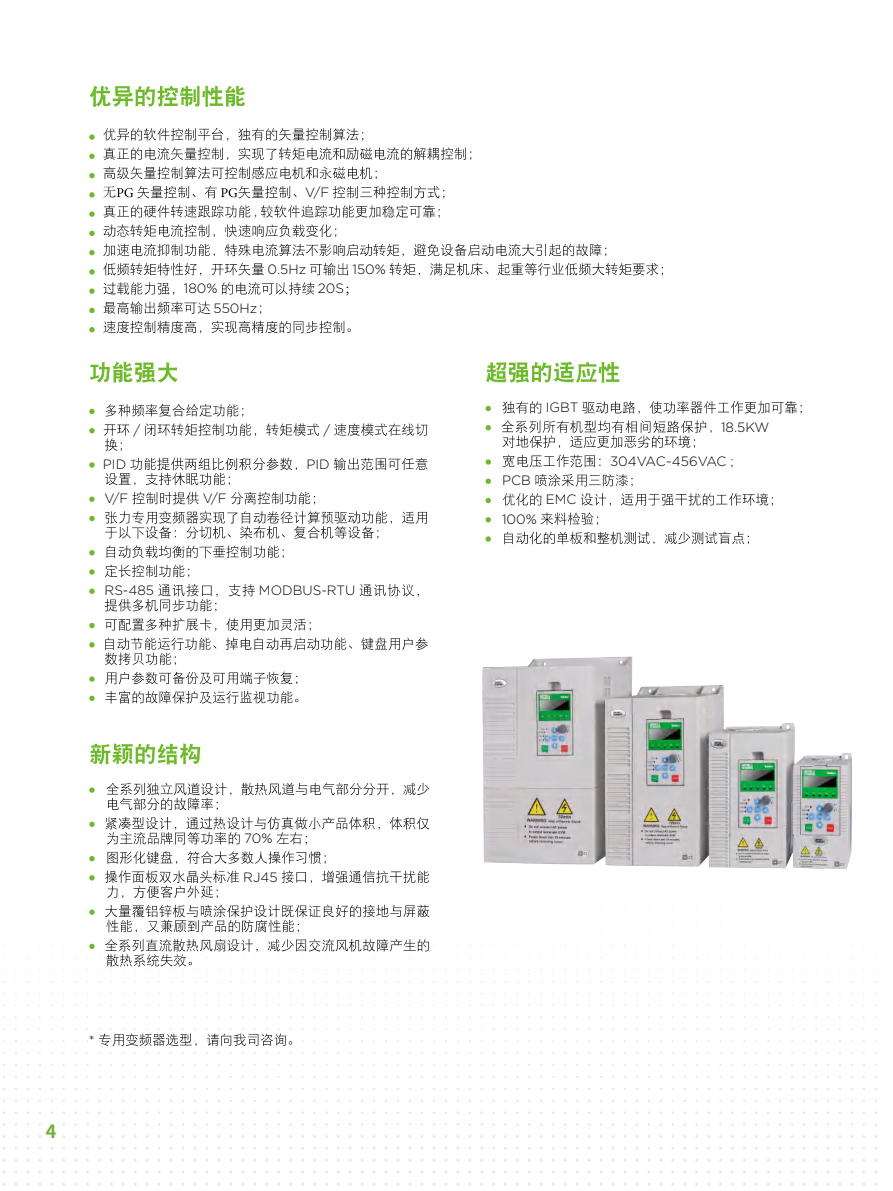
<style>
.page{position:relative;width:893px;height:1191px;background:#fff}
.page>*{position:absolute;margin:0;border:0;box-sizing:border-box;transform-origin:0 0}
.t1{font:700 18px "Source Han Sans CN";color:#6db131}
.t2{font:300 13.5px "Gotham";color:#000}
.t3{font:300 13.5px "Adobe Song Std";color:#000}
.s1{font-family:"Adobe Song Std"}
</style>
<div class="page">
<svg style="left:62px;top:1123px;width:15px;height:15px"></svg>
<svg style="left:90px;top:86px;width:155px;height:21px"></svg>
<svg style="left:90px;top:362px;width:88px;height:21px"></svg>
<svg style="left:486px;top:362px;width:133px;height:21px"></svg>
<svg style="left:90px;top:743px;width:110px;height:21px"></svg>
<svg style="left:89px;top:134px;width:6px;height:6px"></svg>
<svg style="left:103px;top:128px;width:260px;height:13px"></svg>
<svg style="left:89px;top:154px;width:6px;height:5px"></svg>
<svg style="left:104px;top:147px;width:367px;height:13px"></svg>
<svg style="left:89px;top:173px;width:6px;height:5px"></svg>
<svg style="left:104px;top:166px;width:273px;height:13px"></svg>
<svg style="left:89px;top:192px;width:6px;height:6px"></svg>
<svg style="left:117px;top:186px;width:100px;height:12px"></svg>
<svg style="left:221px;top:186px;width:76px;height:12px"></svg>
<svg style="left:333px;top:186px;width:111px;height:12px"></svg>
<svg style="left:89px;top:211px;width:6px;height:6px"></svg>
<svg style="left:104px;top:205px;width:146px;height:13px"></svg>
<svg style="left:261px;top:205px;width:179px;height:13px"></svg>
<svg style="left:89px;top:231px;width:6px;height:5px"></svg>
<svg style="left:104px;top:224px;width:232px;height:13px"></svg>
<svg style="left:89px;top:250px;width:6px;height:5px"></svg>
<svg style="left:103px;top:244px;width:503px;height:12px"></svg>
<svg style="left:89px;top:269px;width:6px;height:6px"></svg>
<svg style="left:103px;top:263px;width:161px;height:12px"></svg>
<svg style="left:310px;top:263px;width:38px;height:12px"></svg>
<svg style="left:390px;top:263px;width:273px;height:12px"></svg>
<svg style="left:89px;top:288px;width:6px;height:6px"></svg>
<svg style="left:104px;top:282px;width:70px;height:13px"></svg>
<svg style="left:222px;top:282px;width:92px;height:13px"></svg>
<svg style="left:89px;top:308px;width:6px;height:5px"></svg>
<svg style="left:104px;top:301px;width:106px;height:13px"></svg>
<svg style="left:89px;top:327px;width:6px;height:5px"></svg>
<svg style="left:103px;top:321px;width:248px;height:12px"></svg>
<svg style="left:89px;top:409px;width:6px;height:5px"></svg>
<svg style="left:105px;top:404px;width:138px;height:13px"></svg>
<svg style="left:89px;top:428px;width:6px;height:5px"></svg>
<svg style="left:145px;top:423px;width:92px;height:13px"></svg>
<svg style="left:240px;top:423px;width:66px;height:13px"></svg>
<svg style="left:307px;top:423px;width:12px;height:13px"></svg>
<svg style="left:334px;top:423px;width:80px;height:13px"></svg>
<svg style="left:415px;top:423px;width:12px;height:13px"></svg>
<svg style="left:104px;top:424px;width:25px;height:27px"></svg>
<svg style="left:89px;top:462px;width:6px;height:6px"></svg>
<svg style="left:280px;top:458px;width:17px;height:12px"></svg>
<svg style="left:334px;top:458px;width:80px;height:12px"></svg>
<svg style="left:416px;top:458px;width:12px;height:12px"></svg>
<svg style="left:105px;top:458px;width:174px;height:27px"></svg>
<svg style="left:89px;top:496px;width:6px;height:6px"></svg>
<svg style="left:132px;top:492px;width:67px;height:12px"></svg>
<svg style="left:231px;top:492px;width:84px;height:12px"></svg>
<svg style="left:89px;top:516px;width:6px;height:5px"></svg>
<svg style="left:105px;top:511px;width:322px;height:28px"></svg>
<svg style="left:89px;top:550px;width:6px;height:5px"></svg>
<svg style="left:107px;top:545px;width:177px;height:13px"></svg>
<svg style="left:89px;top:569px;width:6px;height:6px"></svg>
<svg style="left:105px;top:565px;width:84px;height:12px"></svg>
<svg style="left:89px;top:588px;width:6px;height:6px"></svg>
<svg style="left:158px;top:584px;width:41px;height:12px"></svg>
<svg style="left:202px;top:584px;width:39px;height:12px"></svg>
<svg style="left:243px;top:584px;width:12px;height:12px"></svg>
<svg style="left:359px;top:584px;width:41px;height:12px"></svg>
<svg style="left:402px;top:584px;width:17px;height:12px"></svg>
<svg style="left:105px;top:599px;width:111px;height:12px"></svg>
<svg style="left:89px;top:623px;width:6px;height:5px"></svg>
<svg style="left:105px;top:618px;width:206px;height:13px"></svg>
<svg style="left:89px;top:642px;width:6px;height:5px"></svg>
<svg style="left:199px;top:637px;width:133px;height:13px"></svg>
<svg style="left:335px;top:637px;width:78px;height:13px"></svg>
<svg style="left:415px;top:637px;width:13px;height:13px"></svg>
<svg style="left:105px;top:637px;width:92px;height:28px"></svg>
<svg style="left:89px;top:676px;width:6px;height:6px"></svg>
<svg style="left:105px;top:671px;width:192px;height:13px"></svg>
<svg style="left:89px;top:695px;width:6px;height:6px"></svg>
<svg style="left:105px;top:691px;width:193px;height:12px"></svg>
<svg style="left:486px;top:406px;width:5px;height:5px"></svg>
<svg style="left:502px;top:401px;width:39px;height:12px"></svg>
<svg style="left:582px;top:401px;width:220px;height:13px"></svg>
<svg style="left:486px;top:425px;width:5px;height:5px"></svg>
<svg style="left:695px;top:420px;width:16px;height:13px"></svg>
<svg style="left:501px;top:420px;width:194px;height:28px"></svg>
<svg style="left:486px;top:459px;width:5px;height:6px"></svg>
<svg style="left:503px;top:454px;width:97px;height:13px"></svg>
<svg style="left:486px;top:478px;width:5px;height:6px"></svg>
<svg style="left:535px;top:474px;width:98px;height:12px"></svg>
<svg style="left:486px;top:498px;width:5px;height:5px"></svg>
<svg style="left:503px;top:493px;width:38px;height:13px"></svg>
<svg style="left:581px;top:493px;width:192px;height:13px"></svg>
<svg style="left:486px;top:517px;width:5px;height:5px"></svg>
<svg style="left:541px;top:512px;width:57px;height:13px"></svg>
<svg style="left:486px;top:536px;width:5px;height:6px"></svg>
<svg style="left:504px;top:532px;width:245px;height:12px"></svg>
<svg style="left:89px;top:787px;width:6px;height:5px"></svg>
<svg style="left:106px;top:782px;width:323px;height:28px"></svg>
<svg style="left:89px;top:821px;width:6px;height:6px"></svg>
<svg style="left:241px;top:817px;width:121px;height:12px"></svg>
<svg style="left:363px;top:817px;width:52px;height:12px"></svg>
<svg style="left:417px;top:817px;width:12px;height:12px"></svg>
<svg style="left:105px;top:817px;width:135px;height:27px"></svg>
<svg style="left:276px;top:832px;width:31px;height:12px"></svg>
<svg style="left:89px;top:856px;width:6px;height:5px"></svg>
<svg style="left:107px;top:851px;width:219px;height:13px"></svg>
<svg style="left:89px;top:875px;width:6px;height:5px"></svg>
<svg style="left:227px;top:870px;width:12px;height:13px"></svg>
<svg style="left:282px;top:870px;width:134px;height:13px"></svg>
<svg style="left:418px;top:870px;width:11px;height:13px"></svg>
<svg style="left:105px;top:870px;width:121px;height:28px"></svg>
<svg style="left:275px;top:904px;width:59px;height:18px"></svg>
<svg style="left:336px;top:905px;width:79px;height:13px"></svg>
<svg style="left:417px;top:904px;width:13px;height:13px"></svg>
<svg style="left:299px;top:933px;width:117px;height:18px"></svg>
<svg style="left:418px;top:939px;width:16px;height:12px"></svg>
<svg style="left:87px;top:905px;width:212px;height:65px"></svg>
<svg style="left:99px;top:1028px;width:193px;height:18px"></svg>
<img style="left:482px;top:656px;width:370px;height:213px">
<p class="t3" style="left:103px;top:185px;width:15px">无</p>
<p class="t2" style="left:305px;top:184px;width:26px">V/F</p>
<p class="t2" style="left:254px;top:203px;width:5px">,</p>
<p class="t2" style="left:268px;top:261px;width:40px">0.5Hz</p>
<p class="t2" style="left:353px;top:261px;width:35px">150%</p>
<p class="t2" style="left:184px;top:280px;width:35px">180%</p>
<p class="t2" style="left:318px;top:280px;width:41px">20S<span class="s1">；</span></p>
<p class="t2" style="left:214px;top:299px;width:45px">550Hz</p>
<p class="t2" style="left:133px;top:421px;width:8px">/</p>
<p class="t2" style="left:323px;top:421px;width:8px">/</p>
<p class="t2" style="left:103px;top:455px;width:25px">PID</p>
<p class="t2" style="left:307px;top:455px;width:25px">PID</p>
<p class="t2" style="left:104px;top:490px;width:26px">V/F</p>
<p class="t2" style="left:203px;top:490px;width:26px">V/F</p>
<p class="t2" style="left:105px;top:582px;width:51px">RS-485</p>
<p class="t2" style="left:259px;top:582px;width:98px">MODBUS-RTU</p>
<p class="t2" style="left:89px;top:1031px;width:7px">*</p>
<h1 class="t1" style="left:46px;top:1121px;width:12px">4</h1>
<p class="t2" style="left:244px;top:830px;width:30px">70%</p>
<p class="t2" style="left:243px;top:868px;width:36px">RJ45</p>
<p class="t2" style="left:546px;top:399px;width:34px">IGBT</p>
<p class="t2" style="left:502px;top:472px;width:30px">PCB</p>
<p class="t2" style="left:502px;top:510px;width:36px">100%</p>
<p class="t2" style="left:546px;top:491px;width:32px">EMC</p>
<p class="t2" style="left:721px;top:418px;width:50px">18.5KW</p>
<p class="t2" style="left:610px;top:452px;width:125px">304VAC~456VAC ;</p>
</div>
